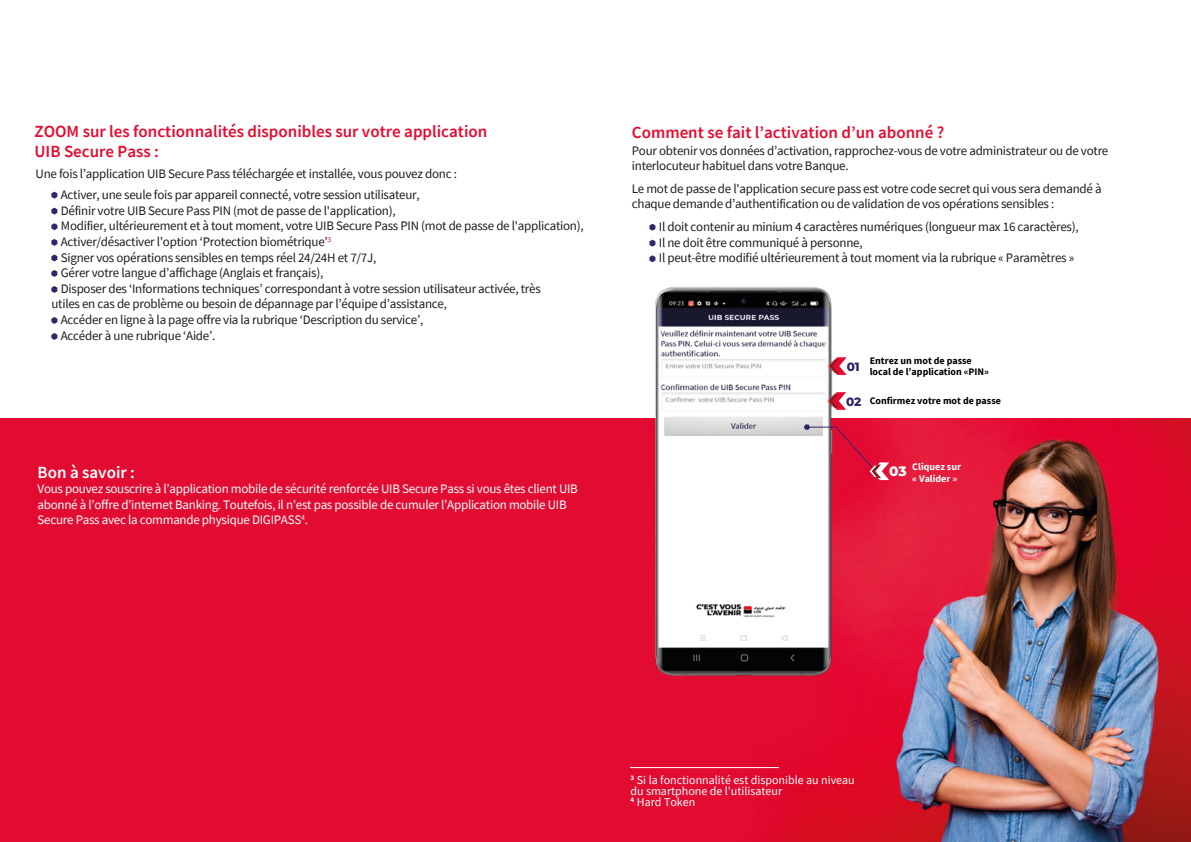
<style>
.page{position:relative;width:1191px;height:842px;background:#fff}
.page>*{position:absolute;margin:0;border:0;box-sizing:border-box;transform-origin:0 0}
.t1{font:600 17px/20.4px "Source Sans Pro";color:#e30c30}
.t2{font:600 17px "Source Sans Pro";color:#fff}
.t3{font:800 13.7px "Montserrat";color:#fff}
.t4{font:13px/15.6px "Source Sans Pro";letter-spacing:-.02em;color:#1d1d1b}
.t5{font:13px/15.6px "Source Sans Pro";letter-spacing:-.02em;color:#fff}
.t6{font:12px/11px "Source Sans Pro";color:#fff}
.t7{font:800 12px "Montserrat";color:#322668}
.t8{font:700 10px/11px "Source Sans Pro";color:#000}
.t9{font:700 10px/12px "Source Sans Pro";color:#fff}
</style>
<div class="page">
<img style="left:0;top:419px;width:1191px;height:423px">
<svg style="left:51px;top:192px;width:6px;height:7px"></svg>
<svg style="left:51px;top:208px;width:6px;height:7px"></svg>
<svg style="left:51px;top:223px;width:6px;height:7px"></svg>
<svg style="left:51px;top:239px;width:6px;height:7px"></svg>
<svg style="left:51px;top:254px;width:6px;height:7px"></svg>
<svg style="left:649px;top:224px;width:6px;height:7px"></svg>
<svg style="left:649px;top:240px;width:6px;height:7px"></svg>
<svg style="left:649px;top:255px;width:6px;height:7px"></svg>
<svg style="left:51px;top:270px;width:6px;height:7px"></svg>
<svg style="left:51px;top:286px;width:6px;height:7px"></svg>
<svg style="left:51px;top:317px;width:6px;height:7px"></svg>
<svg style="left:51px;top:333px;width:6px;height:7px"></svg>
<hr style="left:630px;top:767px;width:149px;height:1px;background:#fff">
<img style="left:646px;top:286px;width:196px;height:394px">
<svg style="left:827px;top:357px;width:19px;height:18px"></svg>
<svg style="left:826px;top:392px;width:20px;height:18px"></svg>
<svg style="left:804px;top:424px;width:85px;height:56px"></svg>
<h1 class="t1" style="left:35px;top:121px;width:454px">ZOOM sur les fonctionnalités disponibles sur votre application<br>UIB Secure Pass :</h1>
<p class="t4" style="left:61px;top:163px;width:397px;line-height:21.3px;text-indent:-25px">Une fois l’application UIB Secure Pass téléchargée et installée, vous pouvez donc :<br>Activer, une seule fois par appareil connecté, votre session utilisateur,</p>
<p class="t4" style="left:61px;top:203px;width:336px">Définir votre UIB Secure Pass PIN (mot de passe de l'application),</p>
<p class="t4" style="left:61px;top:218px;width:524px">Modifier, ultérieurement et à tout moment, votre UIB Secure Pass PIN (mot de passe de l'application),</p>
<p class="t4" style="left:61px;top:234px;width:272px">Activer/désactiver l’option ‘Protection biométrique’<sup>3</sup></p>
<p class="t4" style="left:61px;top:249px;width:317px">Signer vos opérations sensibles en temps réel 24/24H et 7/7J,</p>
<p class="t4" style="left:61px;top:265px;width:264px">Gérer votre langue d’affichage (Anglais et français),</p>
<p class="t4" style="left:61px;top:281px;width:481px">Disposer des ‘Informations techniques’ correspondant à votre session utilisateur activée, très</p>
<p class="t4" style="left:51px;top:296px;width:397px">utiles en cas de problème ou besoin de dépannage par l’équipe d’assistance,</p>
<p class="t4" style="left:61px;top:312px;width:364px">Accéder en ligne à la page offre via la rubrique ‘Description du service’,</p>
<p class="t4" style="left:61px;top:327px;width:156px">Accéder à une rubrique ‘Aide’.</p>
<h1 class="t2" style="left:38px;top:461px;width:99px">Bon à savoir :</h1>
<p class="t5" style="left:38px;top:481px;width:542px">Vous pouvez souscrire à l’application mobile de sécurité renforcée UIB Secure Pass si vous êtes client UIB abonné à l’offre d’internet Banking. Toutefois, il n’est pas possible de cumuler l’Application mobile UIB<br>Secure Pass avec la commande physique DIGIPASS<sup>4</sup>.</p>
<h1 class="t1" style="left:632px;top:122px;width:314px">Comment se fait l’activation d’un abonné ?</h1>
<p class="t4" style="left:632px;top:142px;width:478px">Pour obtenir vos données d’activation, rapprochez-vous de votre administrateur ou de votre interlocuteur habituel dans votre Banque.</p>
<p class="t4" style="left:632px;top:181px;width:471px">Le mot de passe de l'application secure pass est votre code secret qui vous sera demandé à chaque demande d’authentification ou de validation de vos opérations sensibles :</p>
<p class="t4" style="left:659px;top:219px;width:421px">Il doit contenir au minium 4 caractères numériques (longueur max 16 caractères),<br>Il ne doit être communiqué à personne,<br>Il peut-être modifié ultérieurement à tout moment via la rubrique « Paramètres »</p>
<p class="t7" style="left:846px;top:358px;width:14px">01</p>
<p class="t7" style="left:846px;top:393px;width:17px">02</p>
<p class="t8" style="left:869px;top:355px;width:121px">Entrez un mot de passe local de l’application «PIN»</p>
<p class="t8" style="left:869px;top:395px;width:133px">Confirmez votre mot de passe</p>
<p class="t9" style="left:912px;top:461px;width:50px">Cliquez sur « Valider »</p>
<p class="t3" style="left:889px;top:461px;width:19px">03</p>
<p class="t6" style="left:630px;top:774px;width:226px"><sup>3</sup> Si la fonctionnalité est disponible au niveau du smartphone de l’utilisateur<br><sup>4</sup> Hard Token</p>
</div>
